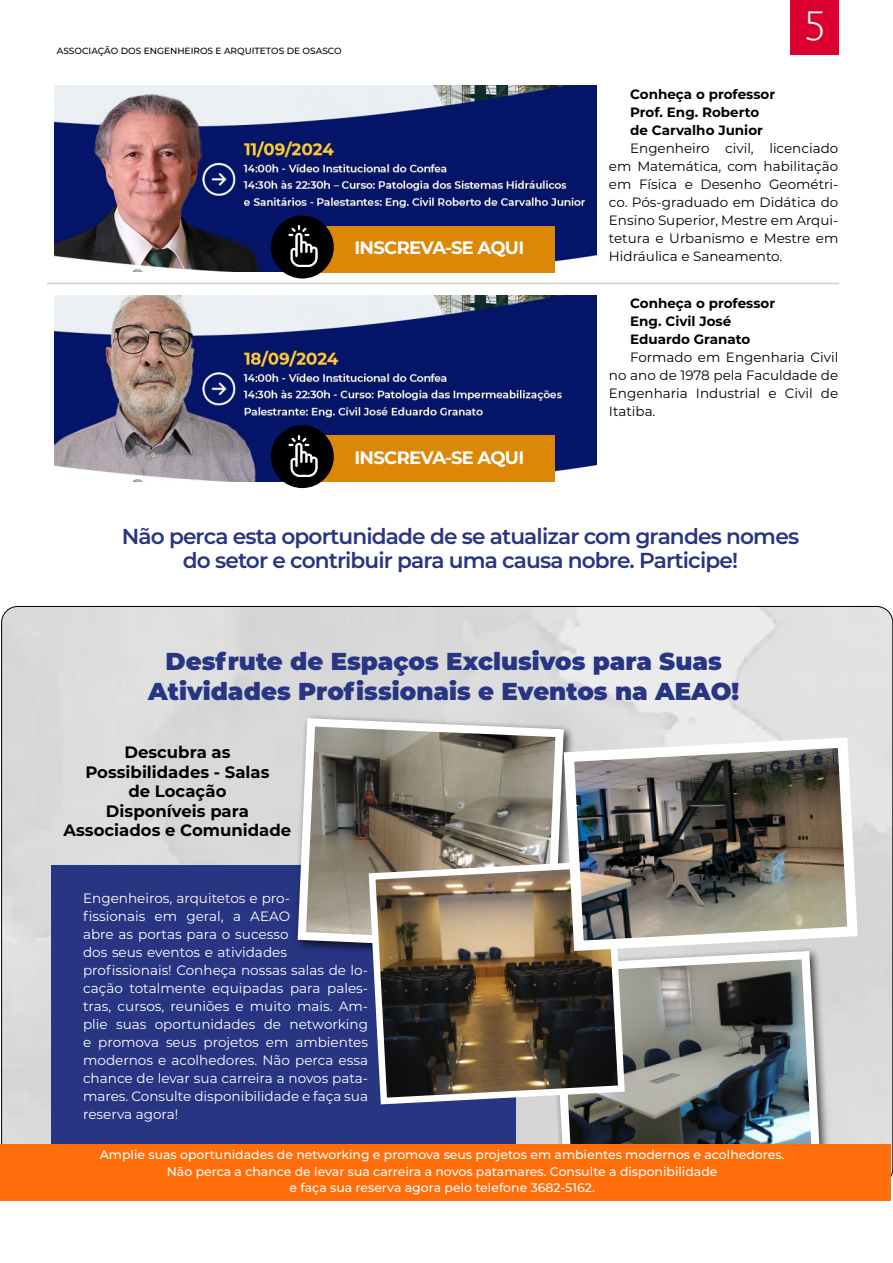
<style>
.page{position:relative;width:893px;height:1263px;background:#fff}
.page>*{position:absolute;margin:0;border:0;box-sizing:border-box;transform-origin:0 0}
.t1{font:100 38.85px "Hermes";color:#fff}
.t2{font:900 24.45px/29.8px "Montserrat";color:#283583;text-align:center}
.t3{font:600 21.6px/24.2px "Montserrat";letter-spacing:-.04em;color:#283583;text-align:center}
.t4{font:700 18px "Montserrat";letter-spacing:-.04em;color:#fff}
.t5{font:700 16.5px/19.5px "Montserrat";color:#000;text-align:center}
.t6{font:13.65px/18px "Montserrat";color:#fff}
.t7{font:13.5px/18px "Montserrat";color:#000;text-align:justify}
.t8{font:700 13.5px/18px "Montserrat";color:#000}
.t9{font:500 12.45px/16.2px "Montserrat";color:#fff;text-align:center}
.t10{font:500 9px "Montserrat";color:#000}
</style>
<div class="page">
<img style="left:3px;top:606px;width:890px;height:571px">
<div style="left:51px;top:865px;width:465px;height:283px;background:#283583"></div>
<svg style="left:549px;top:956px;width:276px;height:187px;background:#747a7a"></svg>
<svg style="left:293px;top:714px;width:275px;height:238px;background:#928d84"></svg>
<img style="left:365px;top:857px;width:263px;height:251px">
<img style="left:558px;top:732px;width:305px;height:224px">
<div style="left:0;top:1143px;width:891px;height:57px;background:#ff6e0a"></div>
<img style="left:55px;top:86px;width:542px;height:186px">
<img style="left:55px;top:295px;width:542px;height:186px">
<div style="left:291px;top:226px;width:263px;height:47px;background:#dc8706"></div>
<div style="left:271px;top:216px;width:63px;height:62px;background:#000;border-radius:50%"></div>
<img style="left:288px;top:226px;width:30px;height:40px">
<div style="left:291px;top:435px;width:263px;height:47px;background:#dc8706"></div>
<div style="left:271px;top:425px;width:63px;height:63px;background:#000;border-radius:50%"></div>
<img style="left:288px;top:436px;width:30px;height:40px">
<hr style="left:47px;top:283px;width:792px;height:1px;background:#d0d0d0">
<div style="left:790px;top:0;width:48px;height:54px;background:#dc0030"></div>
<p class="t10" style="left:57px;top:45px;width:287px">ASSOCIAÇÃO DOS ENGENHEIROS E ARQUITETOS DE OSASCO</p>
<h3 class="t4" style="left:354px;top:235px;width:171px">INSCREVA-SE AQUI</h3>
<h3 class="t4" style="left:354px;top:444px;width:171px">INSCREVA-SE AQUI</h3>
<h1 class="t1" style="left:804px;top:1px;width:23px">5</h1>
<p class="t8" style="left:630px;top:84px;width:147px">Conheça o professor<br>Prof. Eng. Roberto de Carvalho Junior</p>
<p class="t7" style="left:609px;top:138px;width:231px;text-indent:21px">Engenheiro civil, licenciado em Matemática, com habilitação em Física e Desenho Geométri&shy;co. Pós-graduado em Didática do Ensino Superior, Mestre em Arqui&shy;tetura e Urbanismo e Mestre em Hidráulica e Saneamento.</p>
<p class="t8" style="left:630px;top:294px;width:147px">Conheça o professor<br>Eng. Civil José<br>Eduardo Granato</p>
<p class="t7" style="left:609px;top:348px;width:231px;text-indent:21px">Formado em Engenharia Civil no ano de 1978 pela Faculdade de Engenharia Industrial e Civil de Itatiba.</p>
<h3 class="t3" style="left:122px;top:523px;width:679px">Não perca esta oportunidade de se atualizar com grandes nomes do setor e contribuir para uma causa nobre. Participe!</h3>
<h2 class="t2" style="left:148px;top:645px;width:592px">Desfrute de Espaços Exclusivos para Suas<br>Atividades Profissionais e Eventos na AEAO!</h2>
<p class="t5" style="left:64px;top:742px;width:229px">Descubra as<br>Possibilidades - Salas<br>de Locação<br>Disponíveis para<br>Associados e Comunidade</p>
<p class="t6" style="left:83px;top:888px;width:287px">Engenheiros, arquitetos e pro-<br>fissionais em geral, a AEAO<br>abre as portas para o sucesso<br>dos seus eventos e atividades profissionais! Conheça nossas salas de lo&shy;cação totalmente equipadas para pales&shy;tras, cursos, reuniões e muito mais. Am&shy;plie suas oportunidades de networking e promova seus projetos em ambientes modernos e acolhedores. Não perca essa chance de levar sua carreira a novos pata&shy;mares. Consulte disponibilidade e faça sua reserva agora!</p>
<p class="t9" style="left:100px;top:1146px;width:686px">Amplie suas oportunidades de networking e promova seus projetos em ambientes modernos e acolhedores.<br>Não perca a chance de levar sua carreira a novos patamares. Consulte a disponibilidade<br>e faça sua reserva agora pelo telefone 3682-5162.</p>
</div>
